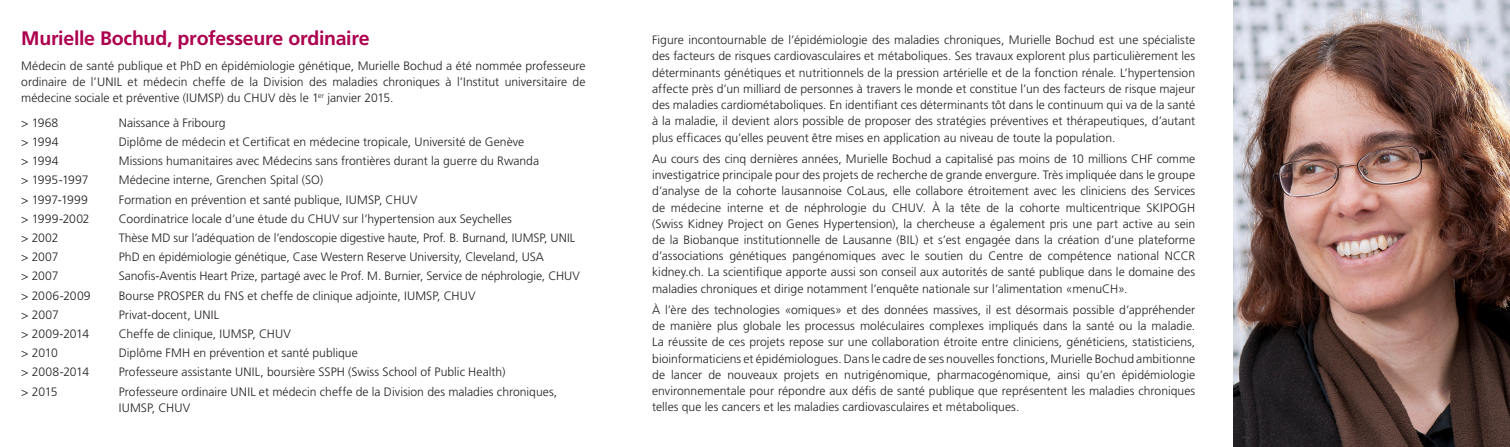
<style>
.page{position:relative;width:1510px;height:447px;background:#fff}
.page>*{position:absolute;margin:0;border:0;box-sizing:border-box;transform-origin:0 0}
.aa_corps{font:700 19.5px "Frutiger LT Std";letter-spacing:-.015em;color:#ad004f}
.t1{font:300 12.15px/16.2px "Frutiger LT Std";color:#231f20;text-align:justify}
.t2{font:300 12.15px "Frutiger LT Std";letter-spacing:.02em;color:#231f20}
</style>
<div class="page">
<img style="left:1233px;top:0;width:276px;height:446px">
<p class="aa_corps" style="left:21px;top:26px;width:350px">Murielle Bochud, professeure ordinaire</p>
<p class="t1" style="left:652px;top:32px;width:544px">Figure incontournable de l’épidémiologie des maladies chroniques, Murielle Bochud est une spécialiste des facteurs de risques cardiovasculaires et métaboliques. Ses travaux explorent plus particulièrement les déterminants génétiques et nutritionnels de la pression artérielle et de la fonction rénale. L’hypertension affecte près d’un milliard de personnes à travers le monde et constitue l’un des facteurs de risque majeur des maladies cardiométaboliques. En identifiant ces déterminants tôt dans le continuum qui va de la santé à la maladie, il devient alors possible de proposer des stratégies préventives et thérapeutiques, d’autant plus efficaces qu’elles peuvent être mises en application au niveau de toute la population.</p>
<p class="t1" style="left:652px;top:151px;width:544px">Au cours des cinq dernières années, Murielle Bochud a capitalisé pas moins de 10 millions CHF comme investigatrice principale pour des projets de recherche de grande envergure. Très impliquée dans le groupe d’analyse de la cohorte lausannoise CoLaus, elle collabore étroitement avec les cliniciens des Services de médecine interne et de néphrologie du CHUV. À la tête de la cohorte multicentrique SKIPOGH (Swiss Kidney Project on Genes Hypertension), la chercheuse a également pris une part active au sein de la Biobanque institutionnelle de Lausanne (BIL) et s’est engagée dans la création d’une plateforme d’associations génétiques pangénomiques avec le soutien du Centre de compétence national NCCR kidney.ch. La scientifique apporte aussi son conseil aux autorités de santé publique dans le domaine des maladies chroniques et dirige notamment l’enquête nationale sur l’alimentation «menuCH».</p>
<p class="t1" style="left:652px;top:301px;width:544px">À l’ère des technologies «omiques» et des données massives, il est désormais possible d’appréhender de manière plus globale les processus moléculaires complexes impliqués dans la santé ou la maladie.<br>La réussite de ces projets repose sur une collaboration étroite entre cliniciens, généticiens, statisticiens, bioinformaticiens et épidémiologues. Dans le cadre de ses nouvelles fonctions, Murielle Bochud ambitionne de lancer de nouveaux projets en nutrigénomique, pharmacogénomique, ainsi qu’en épidémiologie environnementale pour répondre aux défis de santé publique que représentent les maladies chroniques telles que les cancers et les maladies cardiovasculaires et métaboliques.</p>
<p class="t1" style="left:21px;top:57px;width:566px">Médecin de santé publique et PhD en épidémiologie génétique, Murielle Bochud a été nommée professeure ordinaire de l’UNIL et médecin cheffe de la Division des maladies chroniques à l’Institut universitaire de médecine sociale et préventive (IUMSP) du CHUV dès le 1<sup>er</sup> janvier 2015.</p>
<p class="t1" style="left:21px;top:114px;width:39px">&gt; 1968</p>
<p class="t1" style="left:119px;top:114px;width:108px">Naissance à Fribourg</p>
<p class="t1" style="left:21px;top:134px;width:39px">&gt; 1994</p>
<p class="t1" style="left:119px;top:134px;width:407px">Diplôme de médecin et Certificat en médecine tropicale, Université de Genève</p>
<p class="t1" style="left:21px;top:153px;width:39px">&gt; 1994</p>
<p class="t1" style="left:119px;top:153px;width:422px">Missions humanitaires avec Médecins sans frontières durant la guerre du Rwanda</p>
<p class="t1" style="left:21px;top:172px;width:69px">&gt; 1995-1997</p>
<p class="t1" style="left:119px;top:172px;width:206px">Médecine interne, Grenchen Spital (SO)</p>
<p class="t1" style="left:21px;top:191px;width:68px">&gt; 1997-1999</p>
<p class="t1" style="left:119px;top:191px;width:300px">Formation en prévention et santé publique, IUMSP, CHUV</p>
<p class="t1" style="left:21px;top:210px;width:70px">&gt; 1999-2002</p>
<p class="t1" style="left:119px;top:210px;width:394px">Coordinatrice locale d’une étude du CHUV sur l’hypertension aux Seychelles</p>
<p class="t1" style="left:21px;top:230px;width:39px">&gt; 2002</p>
<p class="t1" style="left:119px;top:230px;width:458px">Thèse MD sur l’adéquation de l’endoscopie digestive haute, Prof. B. Burnand, IUMSP, UNIL</p>
<p class="t1" style="left:21px;top:249px;width:39px">&gt; 2007</p>
<p class="t1" style="left:119px;top:249px;width:426px">PhD en épidémiologie génétique, Case Western Reserve University, Cleveland, USA</p>
<p class="t1" style="left:21px;top:268px;width:39px">&gt; 2007</p>
<p class="t1" style="left:119px;top:268px;width:462px">Sanofis-Aventis Heart Prize, partagé avec le Prof. M. Burnier, Service de néphrologie, CHUV</p>
<p class="t2" style="left:21px;top:288px;width:71px">&gt; 2006-2009</p>
<p class="t1" style="left:119px;top:287px;width:358px">Bourse PROSPER du FNS et cheffe de clinique adjointe, IUMSP, CHUV</p>
<p class="t1" style="left:21px;top:306px;width:39px">&gt; 2007</p>
<p class="t1" style="left:119px;top:306px;width:102px">Privat-docent, UNIL</p>
<p class="t1" style="left:21px;top:325px;width:69px">&gt; 2009-2014</p>
<p class="t1" style="left:119px;top:325px;width:174px">Cheffe de clinique, IUMSP, CHUV</p>
<p class="t1" style="left:21px;top:345px;width:38px">&gt; 2010</p>
<p class="t1" style="left:119px;top:345px;width:240px">Diplôme FMH en prévention et santé publique</p>
<p class="t1" style="left:21px;top:364px;width:69px">&gt; 2008-2014</p>
<p class="t1" style="left:119px;top:364px;width:388px">Professeure assistante UNIL, boursière SSPH (Swiss School of Public Health)</p>
<p class="t1" style="left:21px;top:383px;width:38px">&gt; 2015</p>
<p class="t1" style="left:119px;top:383px;width:440px">Professeure ordinaire UNIL et médecin cheffe de la Division des maladies chroniques,<br>IUMSP, CHUV</p>
</div>
